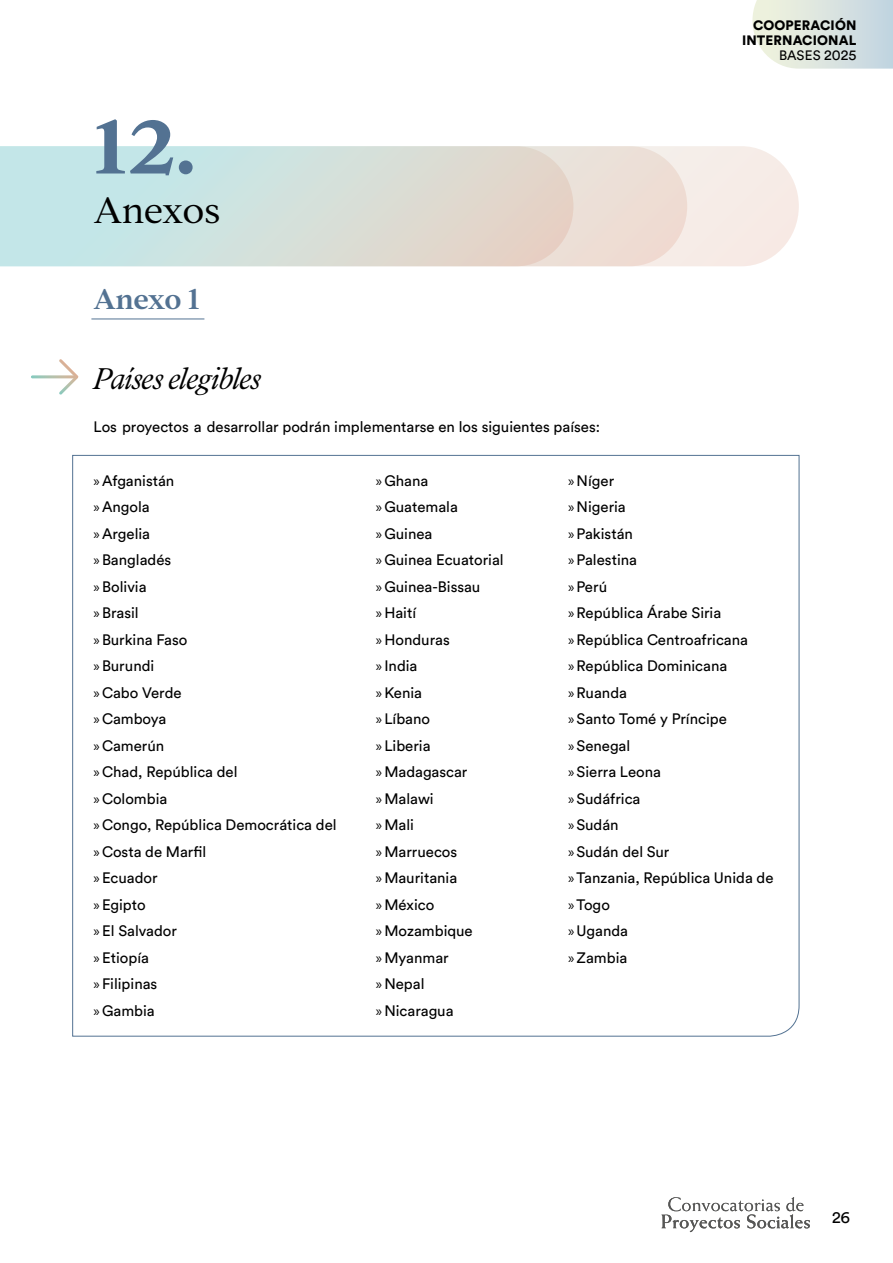
<style>
.page{position:relative;width:893px;height:1263px;background:#fff}
.page>*{position:absolute;margin:0;border:0;box-sizing:border-box;transform-origin:0 0}
.t1{font:700 84px "Addington CF";color:#537292}
.t2{font:300 40.5px "Addington CF";letter-spacing:-.015em;color:#000}
.t3{font:italic 300 33px "Addington CF";letter-spacing:-.025em;color:#000}
.t4{font:600 31.5px "Addington CF";letter-spacing:-.025em;color:#537292}
.t5{font:16.5px "Circular Std";color:#000}
.t6{font:15px/26.5px "Circular Std";color:#000}
.t7{font:900 13.5px/15px "Circular Std";letter-spacing:.01em;color:#000;text-align:right}
.s1{font-weight:400}
.s2{font-weight:400;font-size:14.55px}
.s3{font-family:"Myriad Pro"}
</style>
<div class="page">
<svg style="left:752px;top:0;width:141px;height:69px;background:#dce5e1"></svg>
<svg style="left:662px;top:1197px;width:148px;height:35px"></svg>
<svg style="left:72px;top:455px;width:728px;height:582px"></svg>
<svg style="left:687px;top:146px;width:112px;height:120px;background:#f7ede9"></svg>
<svg style="left:573px;top:146px;width:114px;height:120px;background:#eddfd6"></svg>
<svg style="left:0;top:146px;width:573px;height:120px;background:#d2dfda"></svg>
<svg style="left:56px;top:359px;width:23px;height:36px"></svg>
<hr style="left:91px;top:319px;width:113px;height:1px;background:#537292">
<h1 class="t1" style="left:94px;top:97px;width:104px">12.</h1>
<h2 class="t2" style="left:94px;top:187px;width:128px">Anexos</h2>
<h3 class="t4" style="left:94px;top:281px;width:108px">Anexo 1</h3>
<p class="t7" style="left:742px;top:17px;width:116px">COOPERACIÓN<br>INTERNACIONAL<br><span class="s1">BASES</span> <span class="s2">2025</span></p>
<h3 class="t3" style="left:94px;top:359px;width:169px">Países elegibles</h3>
<p class="t6" style="left:94px;top:414px;width:508px">Los proyectos a desarrollar podrán implementarse en los siguientes países:</p>
<p class="t6" style="left:94px;top:467px;width:245px"><span class="s3">»</span>Afganistán<br><span class="s3">»</span>Angola<br><span class="s3">»</span>Argelia<br><span class="s3">»</span>Bangladés<br><span class="s3">»</span>Bolivia<br><span class="s3">»</span>Brasil<br><span class="s3">»</span>Burkina Faso<br><span class="s3">»</span>Burundi<br><span class="s3">»</span>Cabo Verde<br><span class="s3">»</span>Camboya<br><span class="s3">»</span>Camerún<br><span class="s3">»</span>Chad, República del<br><span class="s3">»</span>Colombia<br><span class="s3">»</span>Congo, República Democrática del <span class="s3">»</span>Costa de Marfil<br><span class="s3">»</span> Ecuador<br><span class="s3">»</span> Egipto<br><span class="s3">»</span> El Salvador<br><span class="s3">»</span> Etiopía<br><span class="s3">»</span> Filipinas<br><span class="s3">»</span>Gambia</p>
<p class="t6" style="left:568px;top:467px;width:207px"><span class="s3">»</span>Níger<br><span class="s3">»</span>Nigeria<br><span class="s3">»</span>Pakistán<br><span class="s3">»</span>Palestina<br><span class="s3">»</span>Perú<br><span class="s3">»</span>República Árabe Siria <span class="s3">»</span>República Centroafricana <span class="s3">»</span>República Dominicana <span class="s3">»</span>Ruanda<br><span class="s3">»</span>Santo Tomé y Príncipe <span class="s3">»</span>Senegal<br><span class="s3">»</span>Sierra Leona<br><span class="s3">»</span>Sudáfrica<br><span class="s3">»</span>Sudán<br><span class="s3">»</span>Sudán del Sur<br><span class="s3">»</span> Tanzania, República Unida de <span class="s3">»</span>Togo<br><span class="s3">»</span>Uganda<br><span class="s3">»</span>Zambia</p>
<p class="t6" style="left:376px;top:467px;width:129px"><span class="s3">»</span>Ghana <span class="s3">»</span>Guatemala <span class="s3">»</span>Guinea<br><span class="s3">»</span>Guinea Ecuatorial <span class="s3">»</span>Guinea-Bissau<br><span class="s3">»</span> Haití<br><span class="s3">»</span> Honduras<br><span class="s3">»</span> India<br><span class="s3">»</span>Kenia<br><span class="s3">»</span> Líbano<br><span class="s3">»</span> Liberia <span class="s3">»</span>Madagascar <span class="s3">»</span>Malawi<br><span class="s3">»</span>Mali<br><span class="s3">»</span>Marruecos <span class="s3">»</span>Mauritania <span class="s3">»</span>México <span class="s3">»</span>Mozambique <span class="s3">»</span>Myanmar<br><span class="s3">»</span>Nepal <span class="s3">»</span>Nicaragua</p>
<p class="t5" style="left:832px;top:1207px;width:20px">26</p>
</div>
